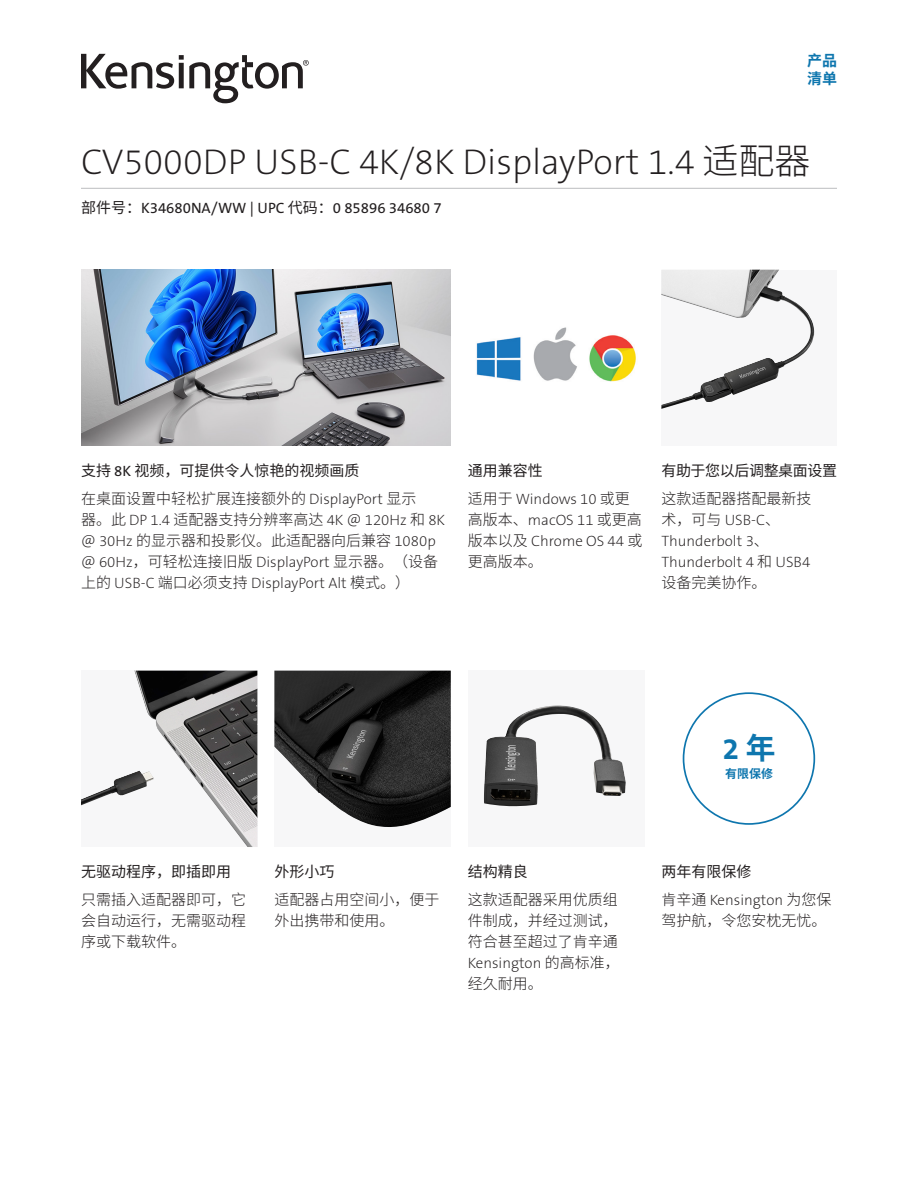
<style>
.page{position:relative;width:918px;height:1188px;background:#fff}
.page>*{position:absolute;margin:0;border:0;box-sizing:border-box;transform-origin:0 0}
.Product_Name{font:36px "The Sans KENSINGTON2 XL";color:#231f20}
.t1{font:29.85px "The Sans KENSINGTON7 Bd";color:#0e76ae}
.Body{font:300 15px/21px "Noto Sans CJ Ksc";color:#231f20}
.Body-2{font:15px/21px "The Sans KENSINGTON2 XL";color:#231f20}
.t2{font:15px "Noto Sans CJ Ksc";color:#231f20}
.Part_No__UPC{font:15px "The Sans KENSINGTON5 Rg";color:#231f20}
.t3{font:15px "Noto Sans CJ Ksc";letter-spacing:-.025em;color:#231f20}
.Filetype_Header_Blue{font:700 15px "Noto Sans CJ Ksc";color:#0e76ae}
.t4{font:700 12px "Noto Sans CJ Ksc";color:#0e76ae}
.s1{font-family:"Noto Sans CJ Ksc";font-weight:300}
.s2{font-family:"Noto Sans CJ Ksc"}
.s3{font-family:"The Sans KENSINGTON5 Rg"}
.s4{font-family:"The Sans KENSINGTON2 XL";font-weight:400}
.s5{font-family:"Noto Sans CJ Ksc";font-weight:700}
</style>
<div class="page">
<hr style="left:81px;top:188px;width:756px;height:1px;background:#bcbdc0">
<img style="left:81px;top:270px;width:369px;height:175px">
<img style="left:476px;top:327px;width:160px;height:55px">
<div style="left:661px;top:270px;width:176px;height:175px;background:#f7f7f8"></div>
<img style="left:661px;top:270px;width:154px;height:139px">
<img style="left:81px;top:671px;width:176px;height:176px">
<div style="left:274px;top:671px;width:177px;height:176px;background:#f7f7f8"></div>
<img style="left:274px;top:671px;width:177px;height:156px">
<div style="left:468px;top:671px;width:176px;height:176px;background:#f7f7f8"></div>
<img style="left:484px;top:706px;width:142px;height:100px">
<svg style="left:81px;top:54px;width:228px;height:49px"></svg>
<svg style="left:683px;top:692px;width:132px;height:133px"></svg>
<p class="Filetype_Header_Blue" style="left:807px;top:52px;width:31px">产品</p>
<p class="Filetype_Header_Blue" style="left:807px;top:70px;width:31px">清单</p>
<h1 class="Product_Name" style="left:81px;top:143px;width:731px">CV5000DP USB-C 4K/8K DisplayPort 1.4 <span class="s1">适配器</span></h1>
<h2 class="Part_No__UPC" style="left:81px;top:200px;width:362px"><span class="s2">部件号：</span>K34680NA/WW | UPC <span class="s2">代码：</span>0 85896 34680 7</h2>
<h3 class="t2" style="left:81px;top:462px;width:280px">支持 <span class="s3">8K</span> 视频，可提供令人惊艳的视频画质</h3>
<p class="Body" style="left:81px;top:488px;width:366px">在桌面设置中轻松扩展连接额外的 <span class="s4">DisplayPort</span> 显示<br>器。此 <span class="s4">DP 1.4</span> 适配器支持分辨率高达 <span class="s4">4K @ 120Hz</span> 和 <span class="s4">8K @ 30Hz</span> 的显示器和投影仪。此适配器向后兼容 <span class="s4">1080p @ 60Hz</span>，可轻松连接旧版 <span class="s4">DisplayPort</span> 显示器。（设备上的 <span class="s4">USB-C</span> 端口必须支持 <span class="s4">DisplayPort Alt</span> 模式。）</p>
<h3 class="t2" style="left:468px;top:462px;width:76px">通用兼容性</h3>
<p class="Body-2" style="left:468px;top:489px;width:176px"><span class="s1">适用于</span> Windows 10 <span class="s1">或更高版本、</span>macOS 11 <span class="s1">或更高版本以及</span> Chrome OS 44 <span class="s1">或更高版本。</span></p>
<h3 class="t3" style="left:661px;top:462px;width:177px">有助于您以后调整桌面设置</h3>
<p class="Body-2" style="left:661px;top:489px;width:151px"><span class="s1">这款适配器搭配最新技术，可与</span> USB-C<span class="s1">、<br></span>Thunderbolt 3<span class="s1">、<br></span>Thunderbolt 4 <span class="s1">和</span> USB4<span class="s1">设备完美协作。</span></p>
<h3 class="t2" style="left:81px;top:863px;width:151px">无驱动程序，即插即用</h3>
<p class="Body" style="left:81px;top:889px;width:166px;text-align:justify">只需插入适配器即可，它会自动运行，无需驱动程序或下载软件。</p>
<h3 class="t2" style="left:274px;top:863px;width:61px">外形小巧</h3>
<p class="Body" style="left:274px;top:889px;width:166px">适配器占用空间小，便于外出携带和使用。</p>
<h3 class="t2" style="left:468px;top:863px;width:61px">结构精良</h3>
<p class="Body" style="left:468px;top:889px;width:153px;text-align:justify">这款适配器采用优质组件制成，并经过测试，符合甚至超过了肯辛通<span class="s4">Kensington</span> 的高标准，经久耐用。</p>
<h2 class="t1" style="left:723px;top:733px;width:56px">2 <span class="s5">年</span></h2>
<p class="t4" style="left:725px;top:767px;width:49px">有限保修</p>
<h3 class="t2" style="left:661px;top:863px;width:91px">两年有限保修</h3>
<p class="Body" style="left:661px;top:889px;width:172px">肯辛通 <span class="s4">Kensington</span> 为您保驾护航，令您安枕无忧。</p>
</div>
